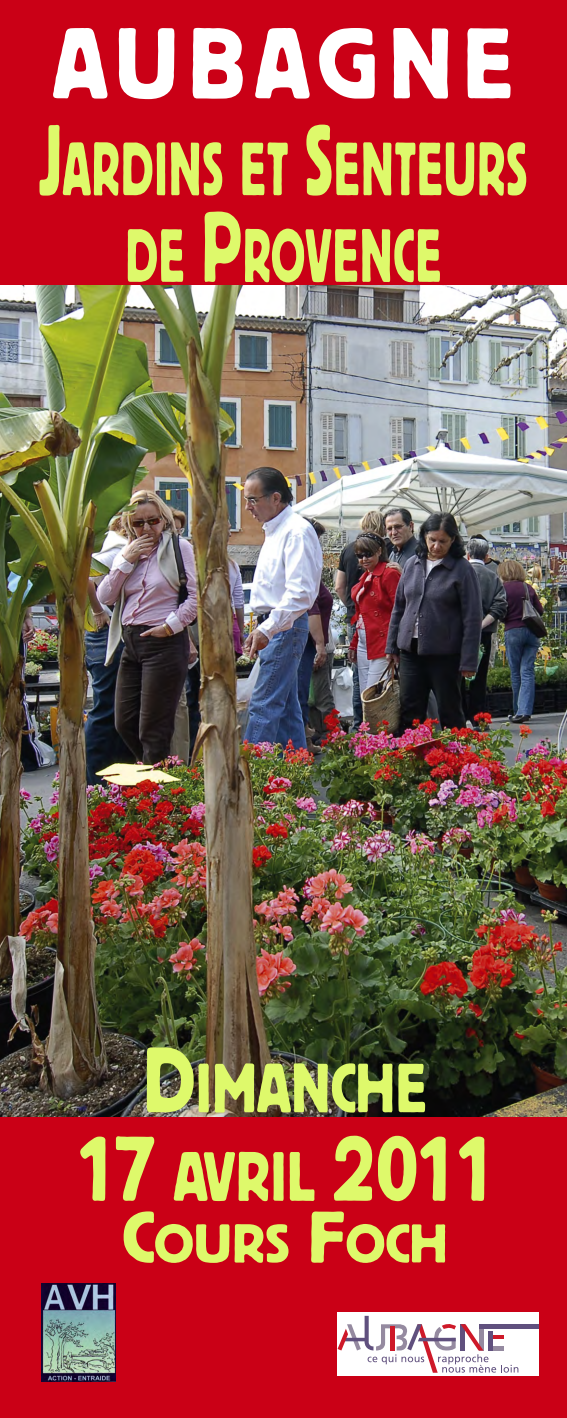
<style>
.page{position:relative;width:567px;height:1418px;background:#fff}
.page>*{position:absolute;margin:0;border:0;box-sizing:border-box;transform-origin:0 0}
.t1{font:104.9px "Block";letter-spacing:.1em;color:#fff;scale:.95 1}
.t2{font:97px "Block";letter-spacing:-.05em;color:#def96b;scale:.85 1}
.t3{font:78.9px/86.6px "Block";letter-spacing:.015em;color:#def96b;text-align:center;scale:.65 1}
.t4{font:72.8px "Block";color:#def96b;scale:.85 1}
.t5{font:57px "Block";color:#def96b;scale:1.05 1}
.s1{font-size:105.2px}
.s2{font-size:97px}
.s3{font-size:72.8px}
.s4{font-size:76px}
</style>
<div class="page">
<div style="left:0;top:0;width:567px;height:1417px;background:#ca0016"></div>
<img style="left:0;top:285px;width:567px;height:831px">
<img style="left:41px;top:1283px;width:75px;height:98px">
<div style="left:338px;top:1312px;width:201px;height:63px;background:#fff"></div>
<hr style="left:479px;top:1324px;width:60px;height:4px;background:#60507e">
<svg style="left:338px;top:1315px;width:180px;height:57px"></svg>
<h1 class="t1" style="left:53px;top:1px;width:486px">AUBAGNE</h1>
<p class="t3" style="left:40px;top:125px;width:752px"><span class="s1">J</span>ARDINS ET <span class="s1">S</span>ENTEURS<br>DE <span class="s1">P</span>ROVENCE</p>
<p class="t4" style="left:143px;top:1044px;width:336px"><span class="s2">D</span>IMANCHE</p>
<p class="t2" style="left:74px;top:1110px;width:497px">17 <span class="s3">AVRIL</span> 2011</p>
<p class="t5" style="left:122px;top:1209px;width:312px"><span class="s4">C</span>OURS <span class="s4">F</span>OCH</p>
</div>
